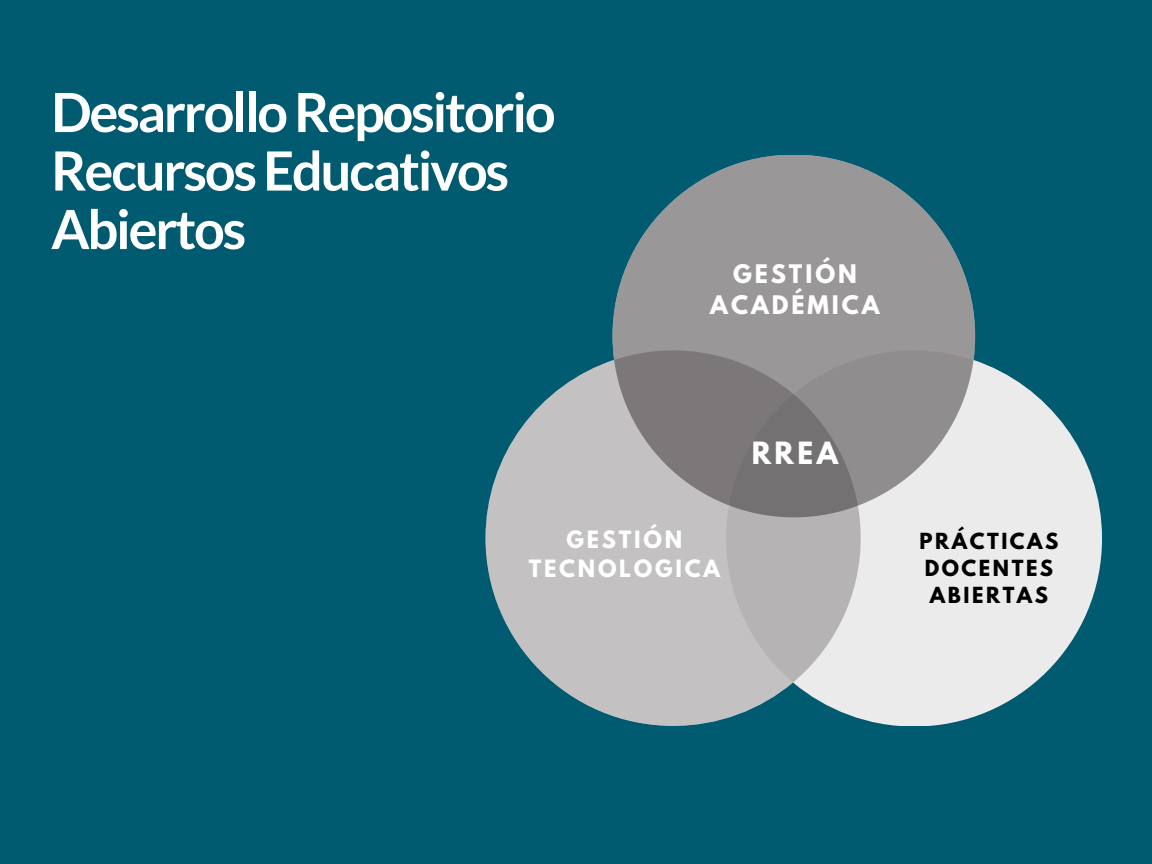
<style>
.page{position:relative;width:1152px;height:864px;background:#005a70}
.page>*{position:absolute;margin:0;border:0;box-sizing:border-box;transform-origin:0 0}
.t1{font:700 54.15px/58.5px "Lato";letter-spacing:-.04em;color:#fff}
.t2{font:700 27.15px "League Spartan";color:#fff}
.t3{font:700 22.65px/31px "League Spartan";letter-spacing:.13em;color:#fff;text-align:center}
.t4{font:700 21.15px/28.2px "League Spartan";letter-spacing:.13em;color:#fff;text-align:center}
.t5{font:700 19.65px/27px "League Spartan";letter-spacing:.13em;color:#000}
</style>
<div class="page">
<svg style="left:613px;top:155px;width:362px;height:195px;fill:#9a9798"></svg>
<svg style="left:861px;top:350px;width:241px;height:375px;fill:#ebebeb"></svg>
<svg style="left:486px;top:350px;width:375px;height:375px;background:#98a2a6"></svg>
<p class="t1" style="left:51px;top:82px;width:506px">DesarrolloRepositorio</p>
<p class="t1" style="left:51px;top:140px;width:459px">RecursosEducativos<br>Abiertos</p>
<p class="t3" style="left:710px;top:261px;width:171px">GESTIÓN<br>ACADÉMICA</p>
<p class="t2" style="left:752px;top:440px;width:88px">RREA</p>
<p class="t4" style="left:529px;top:528px;width:193px">GESTIÓN<br>TECNOLOGICA</p>
<p class="t5" style="left:919px;top:530px;width:141px">PRÁCTICAS<br>DOCENTES</p>
<p class="t5" style="left:930px;top:584px;width:120px">ABIERTAS</p>
</div>
